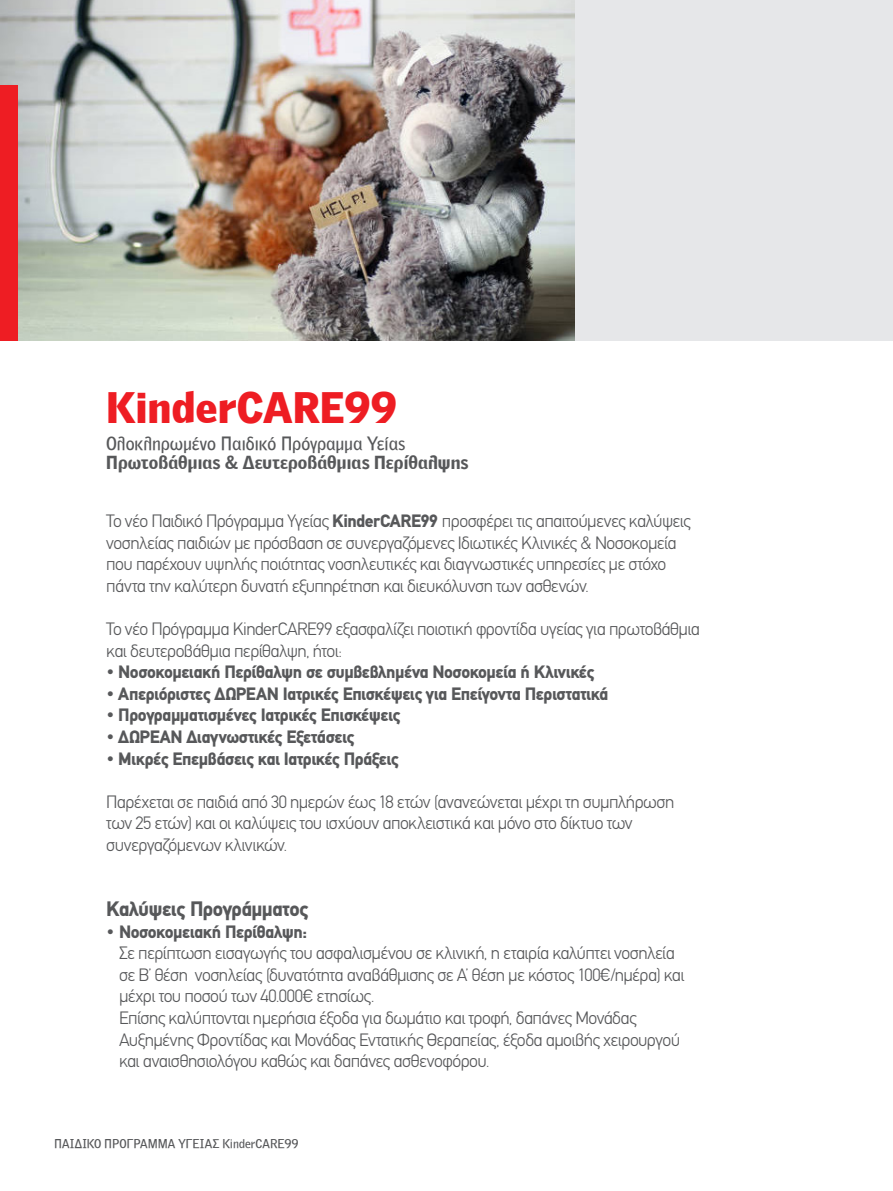
<style>
.page{position:relative;width:893px;height:1191px;background:#fff}
.page>*{position:absolute;margin:0;border:0;box-sizing:border-box;transform-origin:0 0}
.t1{font:900 42px "PF Bell Gothic";color:#ee1d23}
.t2{font:900 21px "PF Din Text";letter-spacing:-.025em;color:#57585a}
.t3{font:300 18px/21.6px "PF Din Text";letter-spacing:-.03em;color:#57585a}
.t4{font:900 18px "PF Din Text";letter-spacing:-.025em;color:#57585a}
.t5{font:700 18px "PF Bell Gothic";letter-spacing:.005em;color:#57585a}
.t6{font:18px "PF Bell Gothic";letter-spacing:-.01em;color:#57585a}
.t7{font:12px "PF Bell Gothic";letter-spacing:.01em;color:#57585a}
.s1{font-weight:900}
.s2{font-weight:300}
</style>
<div class="page">
<div style="left:0;top:0;width:893px;height:340px;background:#e6e7e9"></div>
<img style="left:0;top:0;width:574px;height:340px">
<div style="left:0;top:85px;width:17px;height:255px;background:#ee1d23"></div>
<h1 class="t1" style="left:106px;top:381px;width:292px">KinderCARE99</h1>
<p class="t6" style="left:106px;top:432px;width:300px">Ολοκληρωμένο Παιδικό Πρόγραμμα Υείας</p>
<p class="t5" style="left:106px;top:452px;width:364px">Πρωτοβάθμιας &amp; Δευτεροβάθμιας Περίθαλψης</p>
<p class="t3" style="left:106px;top:510px;width:586px">Το νέο Παιδικό Πρόγραμμα Υγείας <span class="s1">KinderCARE99</span> προσφέρει τις απαιτούμενες καλύψεις νοσηλείας παιδιών με πρόσβαση σε συνεργαζόμενες Ιδιωτικές Κλινικές &amp; Νοσοκομεία που παρέχουν υψηλής ποιότητας νοσηλευτικές και διαγνωστικές υπηρεσίες με στόχο πάντα την καλύτερη δυνατή εξυπηρέτηση και διευκόλυνση των ασθενών.</p>
<p class="t3" style="left:106px;top:618px;width:595px">Το νέο Πρόγραμμα KinderCARE99 εξασφαλίζει ποιοτική φροντίδα υγείας για πρωτοβάθμια και δευτεροβάθμια περίθαλψη, ήτοι:</p>
<p class="t4" style="left:106px;top:661px;width:490px"><span class="s2">•</span> Νοσοκομειακή Περίθαλψη σε συμβεβλημένα Νοσοκομεία ή Κλινικές</p>
<p class="t4" style="left:106px;top:683px;width:503px"><span class="s2">•</span> Απεριόριστες ΔΩΡΕΑΝ Ιατρικές Επισκέψεις για Επείγοντα Περιστατικά</p>
<p class="t4" style="left:106px;top:704px;width:296px"><span class="s2">•</span> Προγραμματισμένες Ιατρικές Επισκέψεις</p>
<p class="t4" style="left:106px;top:726px;width:250px"><span class="s2">•</span> ΔΩΡΕΑΝ Διαγνωστικές Εξετάσεις</p>
<p class="t4" style="left:106px;top:747px;width:294px"><span class="s2">•</span> Μικρές Επεμβάσεις και Ιατρικές Πράξεις</p>
<p class="t3" style="left:106px;top:791px;width:570px">Παρέχεται σε παιδιά από 30 ημερών έως 18 ετών (ανανεώνεται μέχρι τη συμπλήρωση των 25 ετών) και οι καλύψεις του ισχύουν αποκλειστικά και μόνο στο δίκτυο των συνεργαζόμενων κλινικών.</p>
<p class="t2" style="left:106px;top:896px;width:204px">Καλύψεις Προγράμματος</p>
<p class="t3" style="left:119px;top:920px;width:567px;text-indent:-13px">• <span class="s1">Νοσοκομειακή Περίθαλψη:<br></span>Σε περίπτωση εισαγωγής του ασφαλισμένου σε κλινική, η εταιρία καλύπτει νοσηλεία σε Β’ θέση νοσηλείας (δυνατότητα αναβάθμισης σε Α’ θέση με κόστος 100€/ημέρα) και μέχρι του ποσού των 40.000€ ετησίως.<br>Επίσης καλύπτονται ημερήσια έξοδα για δωμάτιο και τροφή, δαπάνες Μονάδας Αυξημένης Φροντίδας και Μονάδας Εντατικής Θεραπείας, έξοδα αμοιβής χειρουργού και αναισθησιολόγου καθώς και δαπάνες ασθενοφόρου.</p>
<p class="t7" style="left:54px;top:1136px;width:246px">ΠΑΙΔΙΚΟ ΠΡΟΓΡΑΜΜΑ ΥΓΕΙΑΣ KinderCARE99</p>
</div>
